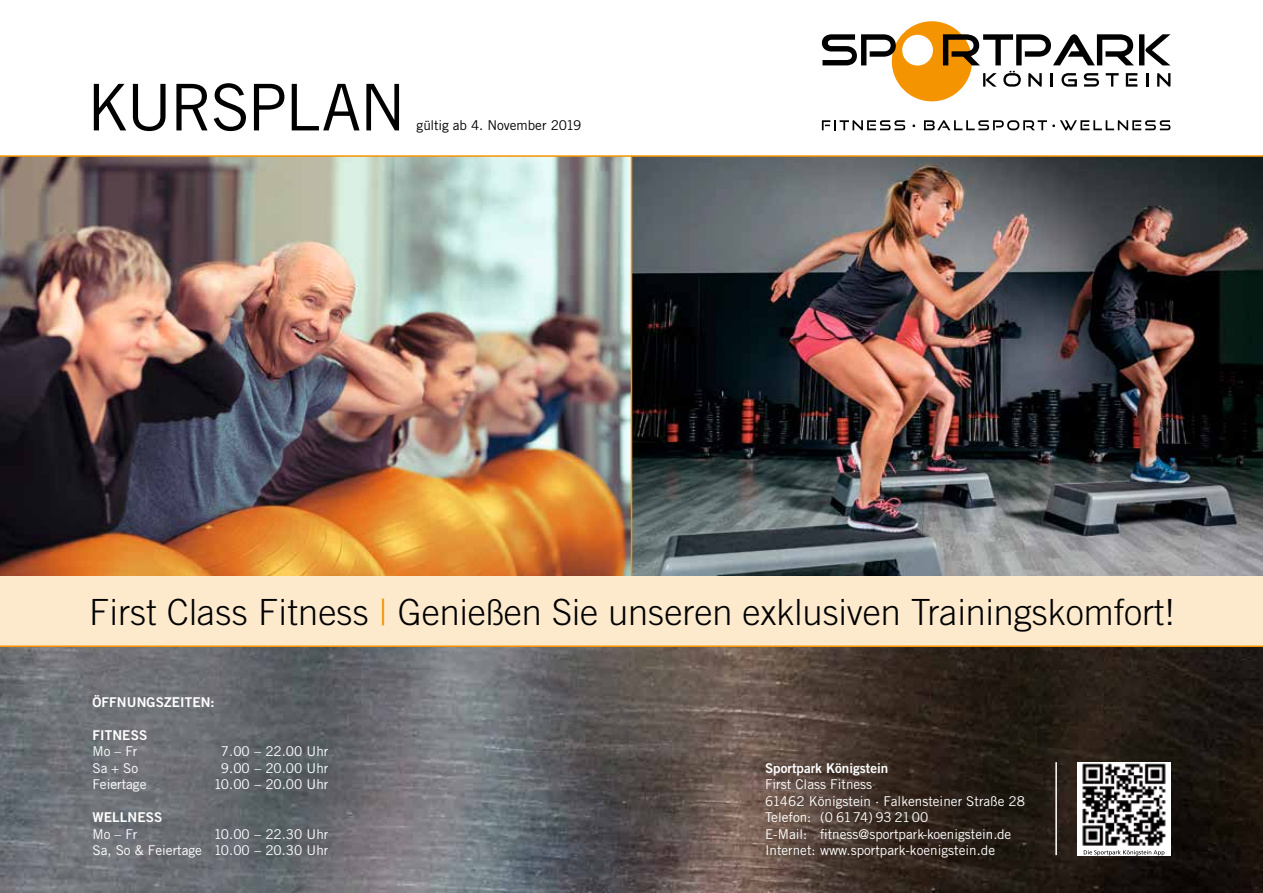
<style>
.page{position:relative;width:1263px;height:893px;background:#fff}
.page>*{position:absolute;margin:0;border:0;box-sizing:border-box;transform-origin:0 0}
.t1{font:64.5px "Trade Gothic";letter-spacing:-.035em;color:#000}
.t2{font:300 36px "Trade Gothic";color:#000}
.t3{font:13.5px/16.5px "Trade Gothic";color:#fff}
.t4{font:13.5px "Trade Gothic Bold Two";letter-spacing:.01em;color:#fff}
.t5{font:13.5px "Trade Gothic";letter-spacing:-.005em;color:#000}
.s1{color:#f59401}
</style>
<div class="page">
<img style="left:0;top:647px;width:1263px;height:246px">
<hr style="left:1055px;top:762px;width:2px;height:93px;background:#fff">
<div style="left:1077px;top:762px;width:93px;height:93px;background:#fff"></div>
<img style="left:1082px;top:763px;width:84px;height:83px">
<svg style="left:1084px;top:850px;width:80px;height:5px"></svg>
<div style="left:0;top:575px;width:1263px;height:72px;background:#fdeacd"></div>
<img style="left:0;top:157px;width:631px;height:418px">
<img style="left:632px;top:157px;width:631px;height:418px">
<hr style="left:0;top:155px;width:1263px;height:2px;background:#f59401">
<hr style="left:0;top:645px;width:1263px;height:2px;background:#f59401">
<div style="left:892px;top:21px;width:80px;height:80px;background:#f59401;border-radius:50%"></div>
<div style="left:902px;top:35px;width:31px;height:31px;background:#fff;border-radius:50%"></div>
<svg style="left:983px;top:73px;width:14px;height:14px"></svg>
<svg style="left:1003px;top:71px;width:18px;height:16px"></svg>
<svg style="left:1028px;top:73px;width:14px;height:14px"></svg>
<svg style="left:1051px;top:73px;width:2px;height:14px"></svg>
<svg style="left:1061px;top:73px;width:16px;height:14px"></svg>
<svg style="left:1084px;top:73px;width:15px;height:14px"></svg>
<svg style="left:1106px;top:73px;width:13px;height:14px"></svg>
<svg style="left:1126px;top:73px;width:11px;height:14px"></svg>
<svg style="left:1146px;top:73px;width:2px;height:14px"></svg>
<svg style="left:1157px;top:73px;width:13px;height:14px"></svg>
<svg style="left:822px;top:34px;width:74px;height:31px"></svg>
<svg style="left:943px;top:34px;width:227px;height:31px"></svg>
<svg style="left:822px;top:120px;width:83px;height:10px"></svg>
<svg style="left:924px;top:120px;width:246px;height:10px"></svg>
<hr style="left:631px;top:155px;width:1px;height:420px;background:#f59401">
<h1 class="t1" style="left:86px;top:69px;width:321px">KURSPLAN</h1>
<p class="t5" style="left:417px;top:117px;width:166px">gültig ab 4. November 2019</p>
<h2 class="t2" style="left:89px;top:590px;width:1086px">First Class Fitness <span class="s1">|</span> Genießen Sie unseren exklusiven Trainingskomfort!</h2>
<p class="t4" style="left:92px;top:693px;width:124px">ÖFFNUNGSZEITEN:</p>
<p class="t4" style="left:92px;top:726px;width:56px">FITNESS</p>
<p class="t3" style="left:92px;top:743px;width:46px">Mo – Fr</p>
<p class="t3" style="left:221px;top:743px;width:109px">7.00 – 22.00 Uhr</p>
<p class="t3" style="left:92px;top:759px;width:47px">Sa + So</p>
<p class="t3" style="left:221px;top:759px;width:109px">9.00 – 20.00 Uhr</p>
<p class="t3" style="left:92px;top:776px;width:56px">Feiertage</p>
<p class="t3" style="left:214px;top:776px;width:116px">10.00 – 20.00 Uhr</p>
<p class="t4" style="left:92px;top:809px;width:71px">WELLNESS</p>
<p class="t3" style="left:92px;top:825px;width:46px">Mo – Fr</p>
<p class="t3" style="left:92px;top:825px;width:237px;text-align:right">10.00 – 22.30 Uhr<br>Sa, So &amp; Feiertage 10.00 – 20.30 Uhr</p>
<p class="t4" style="left:765px;top:759px;width:125px">Sportpark Königstein</p>
<p class="t3" style="left:765px;top:776px;width:262px">First Class Fitness<br>61462 Königstein · Falkensteiner Straße 28<br>Telefon: (0 6174) 93 2100<br>E-Mail: fitness@sportpark-koenigstein.de Internet: www.sportpark-koenigstein.de</p>
</div>
